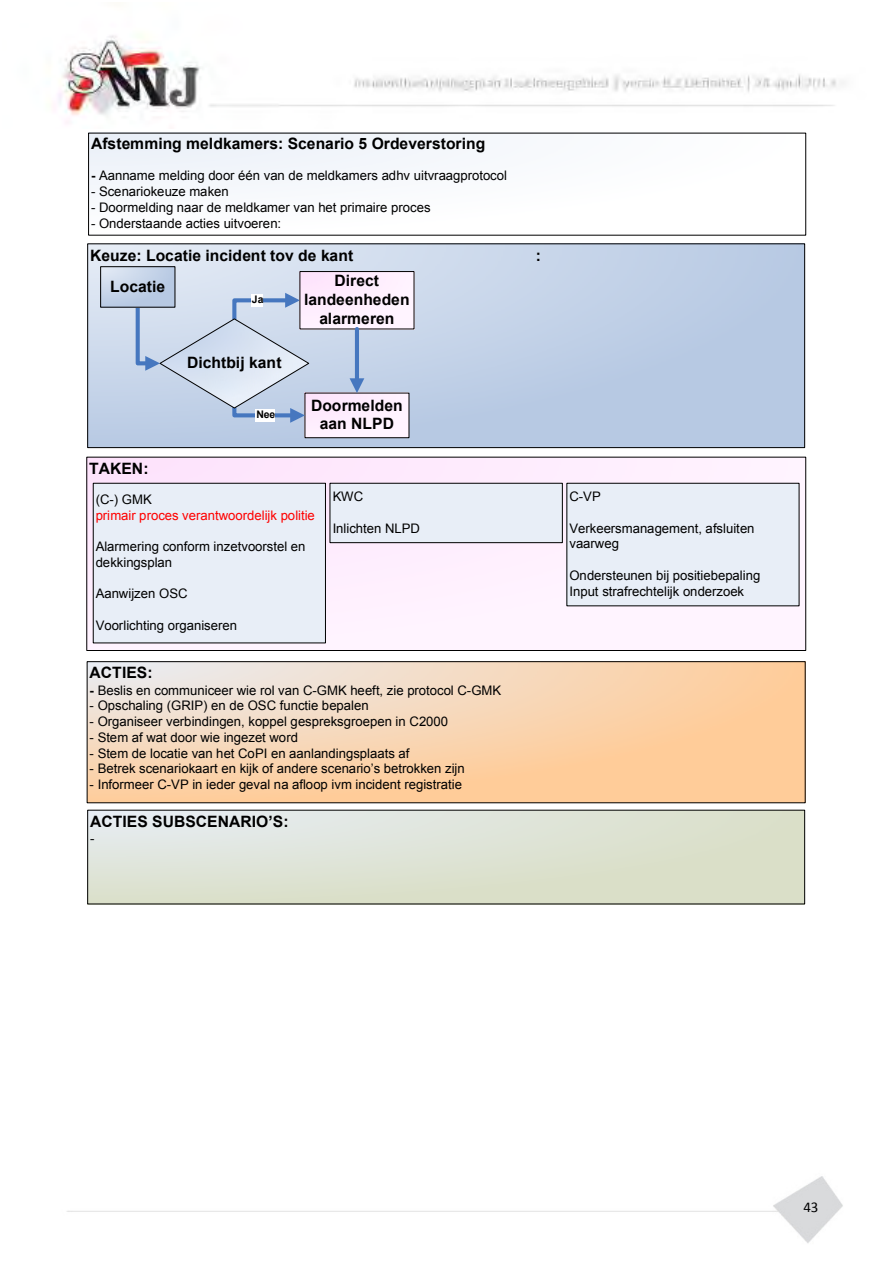
<style>
.page{position:relative;width:893px;height:1263px;background:#fff}
.page>*{position:absolute;margin:0;border:0;box-sizing:border-box;transform-origin:0 0}
.t1{font:700 15.6px/18.9px "Arial";color:#000;text-align:center}
.t2{font:15px "Calibri";color:#000}
.t3{font:13.2px/15.6px "Arial";letter-spacing:-.005em;color:#000}
.t4{font:13.2px "Arial";letter-spacing:-.005em;color:#f00}
.t5{font:700 10.5px "Arial";color:#000}
.s1{font-weight:700}
</style>
<div class="page">
<img style="left:58px;top:35px;width:786px;height:88px">
<img style="left:67px;top:1176px;width:776px;height:67px">
<img style="left:90px;top:246px;width:713px;height:200px">
<div style="left:88px;top:244px;width:717px;height:204px;border:1px solid #000"></div>
<img style="left:307px;top:395px;width:100px;height:41px">
<div style="left:305px;top:393px;width:104px;height:45px;border:1px solid #000"></div>
<svg style="left:134px;top:293px;width:175px;height:130px;background:#c6d3e6"></svg>
<img style="left:102px;top:268px;width:71px;height:37px">
<div style="left:100px;top:266px;width:75px;height:41px;border:1px solid #000"></div>
<img style="left:302px;top:273px;width:110px;height:54px">
<div style="left:300px;top:271px;width:114px;height:58px;border:1px solid #000"></div>
<div style="left:87px;top:661px;width:718px;height:142px;border:1px solid #000"></div>
<img style="left:89px;top:459px;width:715px;height:190px">
<div style="left:87px;top:457px;width:719px;height:194px;border:1px solid #000"></div>
<div style="left:93px;top:483px;width:232px;height:160px;background:#e8eef7"></div>
<div style="left:93px;top:483px;width:233px;height:160px;border:1px solid #000"></div>
<div style="left:330px;top:483px;width:232px;height:60px;background:#e8eef7"></div>
<div style="left:330px;top:483px;width:232px;height:60px;border:1px solid #000"></div>
<div style="left:567px;top:483px;width:232px;height:123px;background:#e8eef7"></div>
<div style="left:567px;top:483px;width:232px;height:123px;border:1px solid #000"></div>
<hr style="left:355px;top:329px;width:4px;height:51px;background:#4677bf">
<svg style="left:350px;top:378px;width:14px;height:15px"></svg>
<p class="t1" style="left:91px;top:135px;width:396px">Afstemming meldkamers: Scenario 5 Ordeverstoring</p>
<p class="t3" style="left:91px;top:169px;width:417px"><span class="s1">-</span> Aanname melding door één van de meldkamers adhv uitvraagprotocol</p>
<p class="t3" style="left:91px;top:185px;width:139px">- Scenariokeuze maken</p>
<p class="t3" style="left:91px;top:201px;width:341px">- Doormelding naar de meldkamer van het primaire proces</p>
<p class="t3" style="left:91px;top:216px;width:192px">- Onderstaande acties uitvoeren:</p>
<p class="t1" style="left:90px;top:247px;width:265px">Keuze: Locatie incident tov de kant</p>
<p class="t1" style="left:536px;top:247px;width:7px">:</p>
<p class="t1" style="left:110px;top:278px;width:56px">Locatie</p>
<p class="t1" style="left:304px;top:272px;width:107px">Direct landeenheden alarmeren</p>
<p class="t5" style="left:252px;top:296px;width:13px">Ja</p>
<p class="t1" style="left:187px;top:355px;width:96px">Dichtbij kant</p>
<p class="t5" style="left:256px;top:411px;width:21px">Nee</p>
<p class="t1" style="left:311px;top:397px;width:93px">Doormelden aan NLPD</p>
<p class="t1" style="left:89px;top:460px;width:61px">TAKEN:</p>
<p class="t3" style="left:96px;top:493px;width:58px">(C-) GMK</p>
<p class="t4" style="left:96px;top:510px;width:221px">primair proces verantwoordelijk politie</p>
<p class="t3" style="left:96px;top:540px;width:211px">Alarmering conform inzetvoorstel en dekkingsplan</p>
<p class="t3" style="left:96px;top:587px;width:93px">Aanwijzen OSC</p>
<p class="t3" style="left:96px;top:619px;width:143px">Voorlichting organiseren</p>
<p class="t3" style="left:333px;top:490px;width:32px">KWC</p>
<p class="t3" style="left:333px;top:521px;width:89px">Inlichten NLPD</p>
<p class="t1" style="left:90px;top:665px;width:65px">ACTIES:</p>
<p class="t3" style="left:90px;top:683px;width:413px"><span class="s1">-</span> Beslis en communiceer wie rol van C-GMK heeft, zie protocol C-GMK</p>
<p class="t3" style="left:90px;top:699px;width:281px">- Opschaling (GRIP) en de OSC functie bepalen</p>
<p class="t3" style="left:90px;top:715px;width:360px">- Organiseer verbindingen, koppel gespreksgroepen in C2000</p>
<p class="t3" style="left:90px;top:731px;width:210px">- Stem af wat door wie ingezet word</p>
<p class="t3" style="left:90px;top:746px;width:321px">- Stem de locatie van het CoPI en aanlandingsplaats af</p>
<p class="t3" style="left:90px;top:762px;width:377px">- Betrek scenariokaart en kijk of andere scenario’s betrokken zijn</p>
<p class="t3" style="left:90px;top:778px;width:374px">- Informeer C-VP in ieder geval na afloop ivm incident registratie</p>
<p class="t1" style="left:90px;top:813px;width:200px">ACTIES SUBSCENARIO’S:</p>
<p class="t3" style="left:90px;top:832px;width:6px">-</p>
<p class="t3" style="left:569px;top:490px;width:33px">C-VP</p>
<p class="t3" style="left:569px;top:521px;width:187px">Verkeersmanagement, afsluiten vaarweg</p>
<p class="t3" style="left:569px;top:569px;width:192px">Ondersteunen bij positiebepaling<br>Input strafrechtelijk onderzoek</p>
<p class="t2" style="left:803px;top:1201px;width:17px">43</p>
</div>
